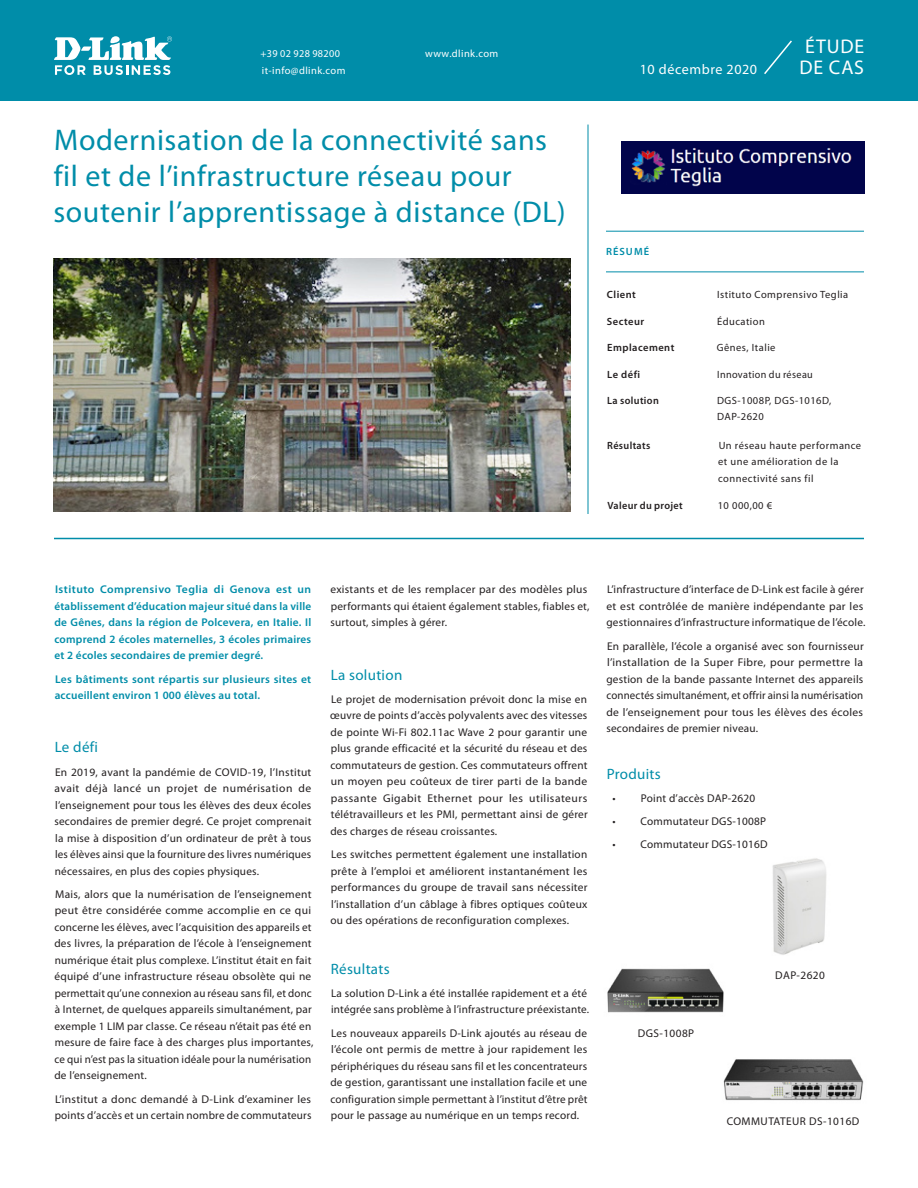
<style>
.page{position:relative;width:918px;height:1188px;background:#fff}
.page>*{position:absolute;margin:0;border:0;box-sizing:border-box;transform-origin:0 0}
.t1{font:30px/36px "Myriad Pro";letter-spacing:.02em;color:#008da9}
.t2{font:19.8px/21.1px "Myriad Pro";letter-spacing:.04em;color:#fff}
.t3{font:15px "Myriad Pro";letter-spacing:.02em;color:#008da9}
.t4{font:14.1px "Myriad Pro";letter-spacing:.04em;color:#fff}
.Paragraph_Style_2{font:11.25px/16.5px "Myriad Pro";letter-spacing:.02em;color:#231f20;text-align:justify}
.t5{font:600 11.25px/16.5px "Myriad Pro";letter-spacing:.02em;color:#008da9;text-align:justify}
.Paragraph_Style_2-2{font:11.25px "Myriad Pro";letter-spacing:.04em;color:#231f20}
.t6{font:10.5px/16.5px "Myriad Pro";letter-spacing:.045em;color:#231f20}
.t7{font:600 10.5px "Myriad Pro";letter-spacing:.035em;color:#231f20}
.t8{font:10.5px "Myriad Pro";letter-spacing:.04em;color:#fff}
.t9{font:600 10.5px "Myriad Pro";letter-spacing:.1em;color:#008da9}
</style>
<div class="page">
<img style="left:54px;top:259px;width:516px;height:253px">
<hr style="left:54px;top:538px;width:810px;height:1px;background:#008da9">
<hr style="left:588px;top:125px;width:1px;height:389px;background:#008da9">
<img style="left:772px;top:858px;width:55px;height:97px">
<img style="left:607px;top:968px;width:117px;height:45px">
<img style="left:723px;top:1059px;width:141px;height:42px">
<div style="left:0;top:0;width:918px;height:100px;background:#008da9"></div>
<svg style="left:54px;top:36px;width:118px;height:39px"></svg>
<img style="left:621px;top:142px;width:243px;height:51px">
<hr style="left:606px;top:272px;width:258px;height:1px;background:#008da9">
<hr style="left:606px;top:231px;width:258px;height:1px;background:#008da9">
<svg style="left:764px;top:40px;width:28px;height:34px"></svg>
<p class="t8" style="left:261px;top:47px;width:81px">+39 02 928 98200</p>
<p class="t8" style="left:425px;top:47px;width:75px">www.dlink.com</p>
<p class="t8" style="left:262px;top:64px;width:85px">it-info@dlink.com</p>
<p class="t4" style="left:640px;top:60px;width:119px">10 décembre 2020</p>
<p class="t1" style="left:53px;top:121px;width:514px">Modernisation de la connectivité sans fil et de l’infrastructure réseau pour soutenir l’apprentissage à distance (DL)</p>
<p class="t9" style="left:606px;top:245px;width:45px">RÉSUMÉ</p>
<p class="t2" style="left:799px;top:35px;width:66px">ÉTUDE<br>DE CAS</p>
<p class="t7" style="left:607px;top:288px;width:30px">Client</p>
<p class="t6" style="left:717px;top:287px;width:133px">Istituto Comprensivo Teglia</p>
<p class="t7" style="left:607px;top:315px;width:39px">Secteur</p>
<p class="t6" style="left:717px;top:313px;width:49px">Éducation</p>
<p class="t7" style="left:607px;top:341px;width:69px">Emplacement</p>
<p class="t6" style="left:717px;top:339px;width:60px">Gênes, Italie</p>
<p class="t7" style="left:607px;top:367px;width:35px">Le défi</p>
<p class="t6" style="left:717px;top:366px;width:97px">Innovation du réseau</p>
<p class="t7" style="left:607px;top:394px;width:53px">La solution</p>
<p class="t6" style="left:717px;top:392px;width:116px">DGS-1008P, DGS-1016D,<br>DAP-2620</p>
<p class="t7" style="left:607px;top:438px;width:45px">Résultats</p>
<p class="t6" style="left:718px;top:437px;width:145px">Un réseau haute performance et une amélioration de la connectivité sans fil</p>
<p class="t7" style="left:608px;top:499px;width:77px">Valeur du projet</p>
<p class="t6" style="left:718px;top:497px;width:56px">10 000,00 €</p>
<p class="t5" style="left:54px;top:581px;width:258px">Istituto Comprensivo Teglia di Genova est un établissement d’éducation majeur situé dans la ville de Gênes, dans la région de Polcevera, en Italie. Il comprend 2 écoles maternelles, 3 écoles primaires et 2 écoles secondaires de premier degré.</p>
<p class="t5" style="left:55px;top:670px;width:258px">Les bâtiments sont répartis sur plusieurs sites et accueillent environ 1 000 élèves au total.</p>
<p class="t3" style="left:55px;top:738px;width:45px">Le défi</p>
<p class="Paragraph_Style_2" style="left:54px;top:763px;width:259px">En 2019, avant la pandémie de COVID-19, l’Institut avait déjà lancé un projet de numérisation de l’enseignement pour tous les élèves des deux écoles secondaires de premier degré. Ce projet comprenait la mise à disposition d’un ordinateur de prêt à tous les élèves ainsi que la fourniture des livres numériques nécessaires, en plus des copies physiques.</p>
<p class="Paragraph_Style_2" style="left:54px;top:886px;width:261px;text-align:left">Mais, alors que la numérisation de l’enseignement peut être considérée comme accomplie en ce qui concerne les élèves, avec l’acquisition des appareils et des livres, la préparation de l’école à l’enseignement numérique était plus complexe. L’institut était en fait équipé d’une infrastructure réseau obsolète qui ne permettait qu’une connexion au réseau sans fil, et donc à Internet, de quelques appareils simultanément, par exemple 1 LIM par classe. Ce réseau n’était pas été en mesure de faire face à des charges plus importantes, ce qui n’est pas la situation idéale pour la numérisation de l’enseignement.</p>
<p class="Paragraph_Style_2" style="left:55px;top:1090px;width:258px">L’institut a donc demandé à D-Link d’examiner les points d’accès et un certain nombre de commutateurs</p>
<p class="Paragraph_Style_2" style="left:330px;top:581px;width:261px;text-align:left">existants et de les remplacer par des modèles plus performants qui étaient également stables, fiables et, surtout, simples à gérer.</p>
<p class="t3" style="left:331px;top:665px;width:73px">La solution</p>
<p class="Paragraph_Style_2" style="left:330px;top:691px;width:259px">Le projet de modernisation prévoit donc la mise en œuvre de points d’accès polyvalents avec des vitesses de pointe Wi-Fi 802.11ac Wave 2 pour garantir une plus grande efficacité et la sécurité du réseau et des commutateurs de gestion. Ces commutateurs offrent un moyen peu coûteux de tirer parti de la bande passante Gigabit Ethernet pour les utilisateurs télétravailleurs et les PMI, permettant ainsi de gérer des charges de réseau croissantes.</p>
<p class="Paragraph_Style_2" style="left:330px;top:846px;width:259px">Les switches permettent également une installation prête à l’emploi et améliorent instantanément les performances du groupe de travail sans nécessiter l’installation d’un câblage à fibres optiques coûteux ou des opérations de reconfiguration complexes.</p>
<p class="t3" style="left:331px;top:959px;width:60px">Résultats</p>
<p class="Paragraph_Style_2" style="left:331px;top:985px;width:260px">La solution D-Link a été installée rapidement et a été intégrée sans problème à l’infrastructure préexistante.</p>
<p class="Paragraph_Style_2" style="left:330px;top:1024px;width:259px">Les nouveaux appareils D-Link ajoutés au réseau de l’école ont permis de mettre à jour rapidement les périphériques du réseau sans fil et les concentrateurs de gestion, garantissant une installation facile et une configuration simple permettant à l’institut d’être prêt pour le passage au numérique en un temps record.</p>
<p class="Paragraph_Style_2" style="left:606px;top:581px;width:261px;text-align:left">L’infrastructure d’interface de D-Link est facile à gérer et est contrôlée de manière indépendante par les gestionnaires d’infrastructure informatique de l’école.</p>
<p class="Paragraph_Style_2" style="left:606px;top:637px;width:259px">En parallèle, l’école a organisé avec son fournisseur l’installation de la Super Fibre, pour permettre la gestion de la bande passante Internet des appareils connectés simultanément, et offrir ainsi la numérisation de l’enseignement pour tous les élèves des écoles secondaires de premier niveau.</p>
<p class="t3" style="left:607px;top:764px;width:55px">Produits</p>
<p class="Paragraph_Style_2" style="left:612px;top:790px;width:144px">• Point d’accès DAP-2620</p>
<p class="Paragraph_Style_2" style="left:612px;top:813px;width:155px">• Commutateur DGS-1008P</p>
<p class="Paragraph_Style_2" style="left:612px;top:836px;width:157px">• Commutateur DGS-1016D</p>
<p class="Paragraph_Style_2-2" style="left:638px;top:1027px;width:58px">DGS-1008P</p>
<p class="Paragraph_Style_2" style="left:775px;top:967px;width:51px">DAP-2620</p>
<p class="Paragraph_Style_2-2" style="left:727px;top:1114px;width:134px">COMMUTATEUR DS-1016D</p>
</div>
